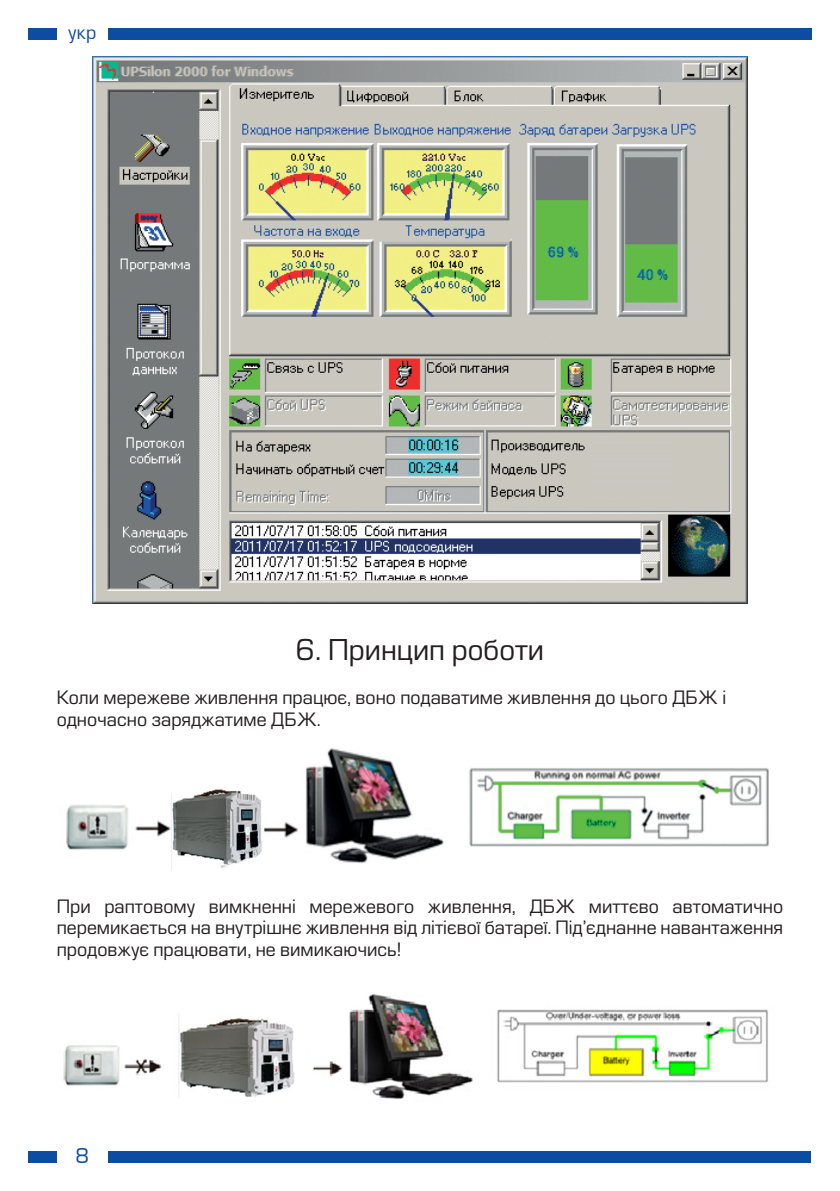
<style>
.page{position:relative;width:840px;height:1191px;background:#fff}
.page>*{position:absolute;margin:0;border:0;box-sizing:border-box;transform-origin:0 0}
.t1{font:28px "Europe";color:#231f20}
.t2{font:20px "Europe Normal";color:#0d4da1}
.t3{font:18px/21.6px "Europe";color:#231f20}
.t4{font:18px "Europe Normal";color:#0d4da1}
</style>
<div class="page">
<div style="left:108px;top:1151px;width:702px;height:11px;background:#0d4da1"></div>
<div style="left:108px;top:28px;width:703px;height:12px;background:#0d4da1"></div>
<div style="left:28px;top:28px;width:29px;height:12px;background:#0d4da1"></div>
<div style="left:28px;top:1151px;width:29px;height:11px;background:#0d4da1"></div>
<img style="left:93px;top:57px;width:653px;height:546px">
<img style="left:66px;top:747px;width:703px;height:123px">
<img style="left:63px;top:993px;width:705px;height:106px">
<p class="t4" style="left:68px;top:23px;width:30px">укр</p>
<p class="t1" style="left:296px;top:633px;width:249px">6. Принцип роботи</p>
<p class="t3" style="left:57px;top:687px;width:670px">Коли мережеве живлення працює, воно подаватиме живлення до цього ДБЖ і одночасно заряджатиме ДБЖ.</p>
<p class="t3" style="left:57px;top:895px;width:727px;text-align:justify">При раптовому вимкненні мережевого живлення, ДБЖ миттєво автоматично перемикається на внутрішнє живлення від літієвої батареї. Під’єднанне навантаження продовжує працювати, не вимикаючись!</p>
<p class="t2" style="left:76px;top:1145px;width:15px">8</p>
</div>
